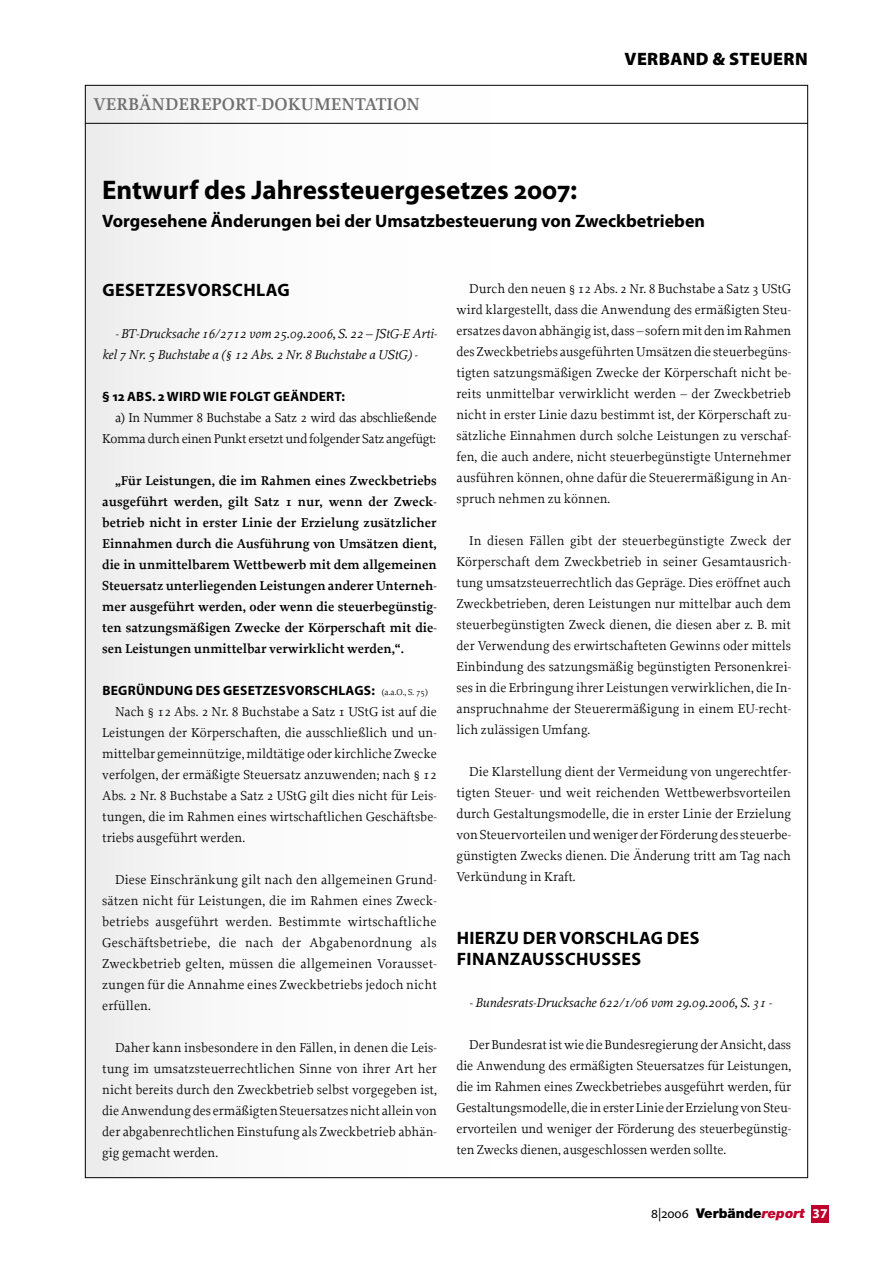
<style>
.page{position:relative;width:893px;height:1263px;background:#fff}
.page>*{position:absolute;margin:0;border:0;box-sizing:border-box;transform-origin:0 0}
.t1{font:700 27px "Myriad Pro";color:#000}
.t2{font:700 18px "Myriad Pro";color:#000}
.t3{font:700 18px/21px "Myriad Pro";letter-spacing:.02em;color:#000}
.t4{font:600 18px "Proforma";color:#6f6f6f}
.t5{font:900 18px "Myriad Pro";letter-spacing:.02em;color:#000}
.t6{font:13.5px/21px "Proforma";color:#000;text-align:justify}
.t7{font:600 13.5px/21px "Proforma";color:#000;text-align:justify}
.t8{font:italic 13.5px/21px "Proforma";color:#000}
.t9{font:13.5px/21px "Proforma";letter-spacing:-.025em;color:#000;text-align:right}
.t10{font:700 13.5px "Myriad Pro";letter-spacing:.02em;color:#000}
.t11{font:900 13.5px "Helvetica Neue";color:#000}
.s1{font-family:"Proforma";font-weight:400;font-size:9px}
.s2{font-family:"Myriad Pro";font-weight:400}
.s3{font-style:italic;color:#be002d}
.s4{font-family:"Myriad Pro";font-weight:700;color:#fff}
</style>
<div class="page">
<div style="left:811px;top:1205px;width:18px;height:17px;background:#be002d"></div>
<div style="left:85px;top:85px;width:723px;height:1093px;background:linear-gradient(to right,#f4f4f4,#fff)"></div>
<hr style="left:85px;top:123px;width:723px;height:1px;background:#000">
<h2 class="t4" style="left:94px;top:93px;width:328px">VERBÄNDEREPORT-DOKUMENTATION</h2>
<h2 class="t5" style="left:625px;top:49px;width:185px">VERBAND &amp; STEUERN</h2>
<h1 class="t1" style="left:102px;top:175px;width:477px">Entwurf des Jahressteuergesetzes 2007:</h1>
<h2 class="t2" style="left:102px;top:211px;width:604px">Vorgesehene Änderungen bei der Umsatzbesteuerung von Zweckbetrieben</h2>
<h2 class="t3" style="left:102px;top:280px;width:189px">GESETZESVORSCHLAG</h2>
<p class="t8" style="left:102px;top:323px;width:336px;text-indent:13px">- BT-Drucksache 16/2712 vom 25.09.2006, S. 22 – JStG-E Arti&shy;kel 7 Nr. 5 Buchstabe a (§ 12 Abs. 2 Nr. 8 Buchstabe a UStG) -</p>
<p class="t10" style="left:102px;top:389px;width:244px">§ 12 ABS. 2 WIRD WIE FOLGT GEÄNDERT:</p>
<p class="t9" style="left:102px;top:407px;width:336px">a) In Nummer 8 Buchstabe a Satz 2 wird das abschließende<br>Komma durch einen Punkt ersetzt und folgender Satz angefügt:</p>
<p class="t7" style="left:102px;top:470px;width:336px;text-indent:13px">„Für Leistungen, die im Rahmen eines Zweckbetriebs ausgeführt werden, gilt Satz 1 nur, wenn der Zweck&shy;betrieb nicht in erster Linie der Erzielung zusätzlicher Einnahmen durch die Ausführung von Umsätzen dient, die in unmittelbarem Wettbewerb mit dem allgemeinen Steuersatz unterliegenden Leistungen anderer Unterneh&shy;mer ausgeführt werden, oder wenn die steuerbegünstig&shy;ten satzungsmäßigen Zwecke der Körperschaft mit die&shy;sen Leistungen unmittelbar verwirklicht werden,“.</p>
<p class="t10" style="left:102px;top:683px;width:327px">BEGRÜNDUNG DES GESETZESVORSCHLAGS: <span class="s1">(a.a.O., S. 75)</span></p>
<p class="t6" style="left:102px;top:701px;width:336px;text-indent:13px">Nach § 12 Abs. 2 Nr. 8 Buchstabe a Satz 1 UStG ist auf die Leistungen der Körperschaften, die ausschließlich und un&shy;mittelbar gemeinnützige, mildtätige oder kirchliche Zwecke verfolgen, der ermäßigte Steuersatz anzuwenden; nach § 12<br>Abs. 2 Nr. 8 Buchstabe a Satz 2 UStG gilt dies nicht für Leis&shy;tungen, die im Rahmen eines wirtschaftlichen Geschäftsbe&shy;triebs ausgeführt werden.</p>
<p class="t6" style="left:102px;top:869px;width:336px;text-indent:13px">Diese Einschränkung gilt nach den allgemeinen Grund&shy;sätzen nicht für Leistungen, die im Rahmen eines Zweck&shy;betriebs ausgeführt werden. Bestimmte wirtschaftliche Geschäftsbetriebe, die nach der Abgabenordnung als Zweckbetrieb gelten, müssen die allgemeinen Vorausset&shy;zungen für die Annahme eines Zweckbetriebs jedoch nicht erfüllen.</p>
<p class="t6" style="left:102px;top:1037px;width:336px;text-indent:13px">Daher kann insbesondere in den Fällen, in denen die Leis&shy;tung im umsatzsteuerrechtlichen Sinne von ihrer Art her nicht bereits durch den Zweckbetrieb selbst vorgegeben ist, die Anwendung des ermäßigten Steuersatzes nicht allein von der abgabenrechtlichen Einstufung als Zweckbetrieb abhän&shy;gig gemacht werden.</p>
<p class="t6" style="left:457px;top:278px;width:336px;text-indent:13px">Durch den neuen § 12 Abs. 2 Nr. 8 Buchstabe a Satz 3 UStG wird klargestellt, dass die Anwendung des ermäßigten Steu&shy;ersatzes davon abhängig ist, dass – sofern mit den im Rahmen des Zweckbetriebs ausgeführten Umsätzen die steuerbegüns&shy;tigten satzungsmäßigen Zwecke der Körperschaft nicht be&shy;reits unmittelbar verwirklicht werden – der Zweckbetrieb nicht in erster Linie dazu bestimmt ist, der Körperschaft zu&shy;sätzliche Einnahmen durch solche Leistungen zu verschaf&shy;fen, die auch andere, nicht steuerbegünstigte Unternehmer ausführen können, ohne dafür die Steuerermäßigung in An&shy;spruch nehmen zu können.</p>
<p class="t6" style="left:457px;top:530px;width:336px;text-indent:13px">In diesen Fällen gibt der steuerbegünstigte Zweck der Körperschaft dem Zweckbetrieb in seiner Gesamtausrich&shy;tung umsatzsteuerrechtlich das Gepräge. Dies eröffnet auch Zweckbetrieben, deren Leistungen nur mittelbar auch dem steuerbegünstigten Zweck dienen, die diesen aber z. B. mit der Verwendung des erwirtschafteten Gewinns oder mittels Einbindung des satzungsmäßig begünstigten Personenkrei&shy;ses in die Erbringung ihrer Leistungen verwirklichen, die In&shy;anspruchnahme der Steuerermäßigung in einem EU-recht&shy;lich zulässigen Umfang.</p>
<p class="t6" style="left:457px;top:761px;width:336px;text-indent:13px">Die Klarstellung dient der Vermeidung von ungerechtfer&shy;tigten Steuer- und weit reichenden Wettbewerbsvorteilen durch Gestaltungsmodelle, die in erster Linie der Erzielung von Steuervorteilen und weniger der Förderung des steuerbe&shy;günstigten Zwecks dienen. Die Änderung tritt am Tag nach Verkündung in Kraft.</p>
<h2 class="t3" style="left:457px;top:927px;width:244px">HIERZU DER VORSCHLAG DES<br>FINANZAUSSCHUSSES</h2>
<p class="t8" style="left:469px;top:992px;width:304px">- Bundesrats-Drucksache 622/1/06 vom 29.09.2006, S. 31 -</p>
<p class="t6" style="left:457px;top:1034px;width:336px;text-indent:13px">Der Bundesrat ist wie die Bundesregierung der Ansicht, dass die Anwendung des ermäßigten Steuersatzes für Leistungen, die im Rahmen eines Zweckbetriebes ausgeführt werden, für Gestaltungsmodelle, die in erster Linie der Erzielung von Steu&shy;ervorteilen und weniger der Förderung des steuerbegünstig&shy;ten Zwecks dienen, ausgeschlossen werden sollte.</p>
<p class="t11" style="left:651px;top:1205px;width:178px"><span class="s2">8|2006</span> Verbände<span class="s3">report</span> <span class="s4">37</span></p>
</div>
